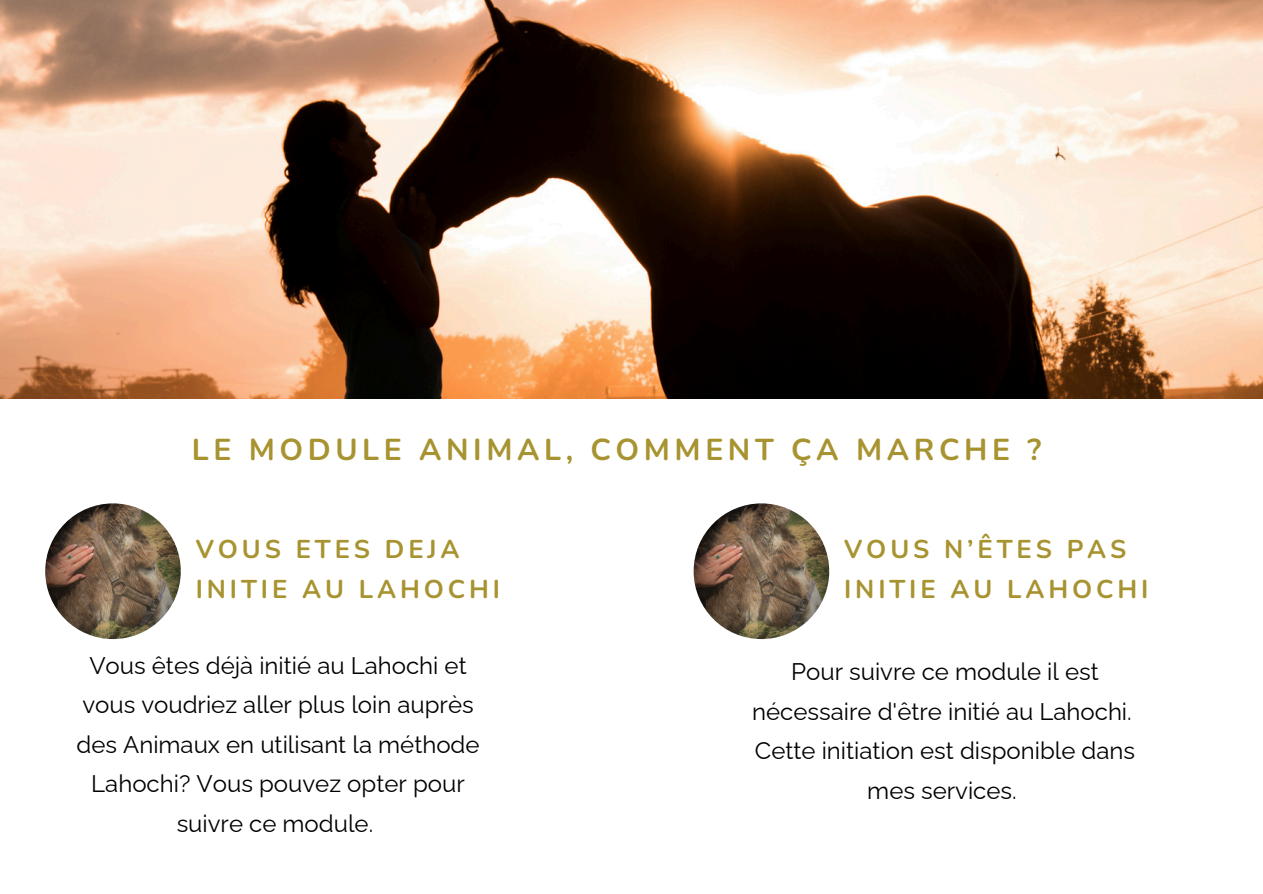
<style>
.page{position:relative;width:1263px;height:894px;background:#fff}
.page>*{position:absolute;margin:0;border:0;box-sizing:border-box;transform-origin:0 0}
.t1{font:700 30.15px "Nunito";letter-spacing:.15em;color:#a89331}
.t2{font:700 25.65px/40.5px "Nunito";letter-spacing:.15em;color:#a89331}
.t3{font:24px/39.3px "Raleway";color:#000;text-align:center}
</style>
<div class="page">
<img style="left:0;top:0;width:1263px;height:398px">
<img style="left:45px;top:503px;width:136px;height:136px;border-radius:50%">
<img style="left:694px;top:503px;width:135px;height:136px;border-radius:50%">
<h1 class="t1" style="left:192px;top:429px;width:851px">LE MODULE ANIMAL, COMMENT ÇA MARCHE ?</h1>
<p class="t2" style="left:196px;top:529px;width:306px">VOUS ETES DEJA<br>INITIE AU LAHOCHI</p>
<p class="t3" style="left:76px;top:645px;width:405px">Vous êtes déjà initié au Lahochi et vous voudriez aller plus loin auprès des Animaux en utilisant la méthode<br>Lahochi? Vous pouvez opter pour suivre ce module.</p>
<h2 class="t2" style="left:844px;top:529px;width:306px">VOUS N’ÊTES PAS<br>INITIE AU LAHOCHI</h2>
<p class="t3" style="left:752px;top:652px;width:381px">Pour suivre ce module il est nécessaire d'être initié au Lahochi.</p>
<p class="t3" style="left:755px;top:731px;width:382px">Cette initiation est disponible dans mes services.</p>
</div>
